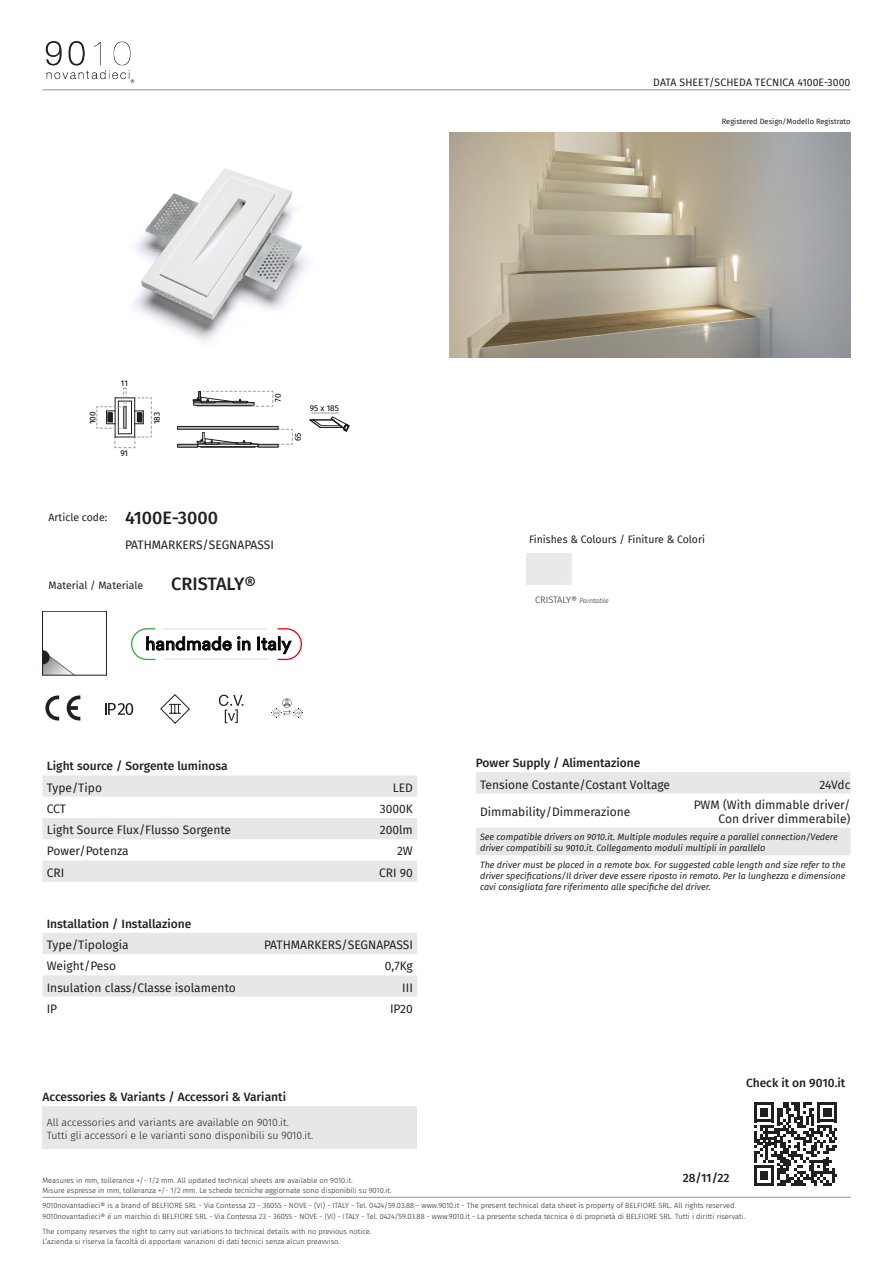
<style>
.page{position:relative;width:893px;height:1263px;background:#fff}
.page>*{position:absolute;margin:0;border:0;box-sizing:border-box;transform-origin:0 0}
.t1{font:18.3px "Circular XX";color:#000}
.titolo_per_salvatagg{font:500 18px "Fira Sans";color:#231f20}
.t2{font:12px/14.4px "Fira Sans";color:#231f20;text-align:right}
.t3{font:500 12px "Fira Sans";color:#231f20}
.t4{font:300 10.5px "Fira Sans";color:#231f20}
.t5{font:10.5px "Fira Sans";color:#231f20}
.t6{font:300 9.3px "Fira Sans";color:#231f20}
.t7{font:italic 9px/10.8px "Fira Sans";color:#231f20}
.t8{font:8.25px "Fira Sans";color:#000}
.t9{font:300 7.5px/10.5px "Fira Sans";color:#231f20}
.t10{font:7.5px "Fira Sans";color:#231f20}
.s1{font-style:italic;font-size:6.9px}
</style>
<div class="page">
<hr style="left:43px;top:1197px;width:807px;height:1px;background:#231f20">
<hr style="left:43px;top:90px;width:807px;height:1px;background:#231f20">
<img style="left:43px;top:41px;width:95px;height:49px">
<svg style="left:66px;top:695px;width:14px;height:26px"></svg>
<svg style="left:45px;top:695px;width:14px;height:26px"></svg>
<div style="left:43px;top:1106px;width:374px;height:43px;background:#e6e7e9"></div>
<img style="left:133px;top:168px;width:174px;height:174px">
<svg style="left:309px;top:413px;width:41px;height:19px"></svg>
<svg style="left:278px;top:429px;width:15px;height:16px"></svg>
<svg style="left:193px;top:391px;width:81px;height:16px"></svg>
<div style="left:258px;top:444px;width:20px;height:3px;border:1px solid #1d1d1b"></div>
<div style="left:177px;top:444px;width:21px;height:3px;border:1px solid #1d1d1b"></div>
<div style="left:177px;top:426px;width:101px;height:3px;border:1px solid #1d1d1b"></div>
<svg style="left:197px;top:433px;width:62px;height:15px"></svg>
<svg style="left:97px;top:388px;width:55px;height:60px"></svg>
<img style="left:450px;top:132px;width:400px;height:226px">
<svg style="left:105px;top:703px;width:28px;height:12px"></svg>
<svg style="left:160px;top:694px;width:30px;height:30px"></svg>
<svg style="left:219px;top:695px;width:24px;height:28px"></svg>
<svg style="left:271px;top:698px;width:32px;height:20px"></svg>
<svg style="left:754px;top:1102px;width:83px;height:83px"></svg>
<svg style="left:45px;top:650px;width:27px;height:23px"></svg>
<div style="left:43px;top:611px;width:63px;height:64px;border:1px solid #231f20"></div>
<svg style="left:43px;top:775px;width:374px;height:107px"></svg>
<svg style="left:43px;top:933px;width:374px;height:63px"></svg>
<svg style="left:238px;top:636px;width:12px;height:14px"></svg>
<hr style="left:163px;top:628px;width:104px;height:1px;background:#ededed">
<hr style="left:165px;top:659px;width:104px;height:1px;background:#ededed">
<svg style="left:131px;top:628px;width:100px;height:32px"></svg>
<svg style="left:258px;top:628px;width:44px;height:32px"></svg>
<svg style="left:476px;top:772px;width:374px;height:83px"></svg>
<p class="t5" style="left:653px;top:75px;width:199px">DATA SHEET/SCHEDA TECNICA 4100E-3000</p>
<p class="t10" style="left:722px;top:116px;width:130px">Registered Design/Modello Registrato</p>
<p class="t8" style="left:121px;top:377px;width:9px">11</p>
<p class="t8" style="left:86px;top:424px;width:14px;rotate:-90deg">100</p>
<p class="t8" style="left:151px;top:424px;width:14px;rotate:-90deg">183</p>
<p class="t8" style="left:120px;top:447px;width:9px">91</p>
<p class="t8" style="left:272px;top:402px;width:10px;rotate:-90deg">70</p>
<p class="t8" style="left:292px;top:441px;width:10px;rotate:-90deg">65</p>
<p class="t8" style="left:310px;top:402px;width:31px">95 x 185</p>
<p class="t5" style="left:49px;top:509px;width:60px">Article code:</p>
<p class="titolo_per_salvatagg" style="left:125px;top:503px;width:94px">4100E-3000</p>
<p class="t2" style="left:125px;top:537px;width:150px">PATHMARKERS/SEGNAPASSI</p>
<p class="t5" style="left:529px;top:532px;width:178px">Finishes &amp; Colours / Finiture &amp; Colori</p>
<p class="t5" style="left:49px;top:577px;width:96px">Material / Materiale</p>
<p class="titolo_per_salvatagg" style="left:171px;top:569px;width:86px">CRISTALY®</p>
<p class="t1" style="left:145px;top:631px;width:148px">handmade in Italy</p>
<p class="t6" style="left:535px;top:593px;width:75px">CRISTALY® <span class="s1">Paintable</span></p>
<p class="t3" style="left:47px;top:757px;width:182px">Light source / Sorgente luminosa</p>
<p class="t2" style="left:47px;top:780px;width:57px">Type/Tipo</p>
<p class="t2" style="left:393px;top:780px;width:22px">LED</p>
<p class="t2" style="left:47px;top:801px;width:21px">CCT</p>
<p class="t2" style="left:380px;top:801px;width:35px">3000K</p>
<p class="t2" style="left:47px;top:822px;width:186px">Light Source Flux/Flusso Sorgente</p>
<p class="t2" style="left:380px;top:822px;width:35px">200lm</p>
<p class="t2" style="left:47px;top:844px;width:83px">Power/Potenza</p>
<p class="t2" style="left:397px;top:844px;width:17px">2W</p>
<p class="t2" style="left:47px;top:865px;width:19px">CRI</p>
<p class="t2" style="left:379px;top:865px;width:35px">CRI 90</p>
<p class="t3" style="left:47px;top:914px;width:146px">Installation / Installazione</p>
<p class="t2" style="left:47px;top:937px;width:83px">Type/Tipologia</p>
<p class="t2" style="left:264px;top:937px;width:150px">PATHMARKERS/SEGNAPASSI</p>
<p class="t2" style="left:47px;top:958px;width:71px">Weight/Peso</p>
<p class="t2" style="left:385px;top:958px;width:30px">0,7Kg</p>
<p class="t2" style="left:47px;top:980px;width:191px">Insulation class/Classe isolamento</p>
<p class="t2" style="left:402px;top:980px;width:12px">III</p>
<p class="t2" style="left:47px;top:1001px;width:12px">IP</p>
<p class="t2" style="left:390px;top:1001px;width:24px">IP20</p>
<p class="t3" style="left:43px;top:1087px;width:245px">Accessories &amp; Variants / Accessori &amp; Varianti</p>
<p class="t4" style="left:47px;top:1115px;width:244px">All accessories and variants are available on 9010.it.</p>
<p class="t4" style="left:47px;top:1128px;width:268px">Tutti gli accessori e le varianti sono disponibili su 9010.it.</p>
<p class="t3" style="left:476px;top:753px;width:166px">Power Supply / Alimentazione</p>
<p class="t2" style="left:480px;top:777px;width:192px">Tensione Costante/Costant Voltage</p>
<p class="t2" style="left:819px;top:777px;width:33px">24Vdc</p>
<p class="t2" style="left:480px;top:804px;width:152px">Dimmability/Dimmerazione</p>
<p class="t2" style="left:694px;top:797px;width:158px">PWM (With dimmable driver/<br>Con driver dimmerabile)</p>
<p class="t7" style="left:480px;top:831px;width:359px">See compatible drivers on 9010.it. Multiple modules require a parallel connection/Vedere driver compatibili su 9010.it. Collegamento moduli multipli in parallelo</p>
<p class="t7" style="left:480px;top:859px;width:367px;text-align:justify">The driver must be placed in a remote box. For suggested cable length and size refer to the driver specifications/Il driver deve essere riposto in remoto. Per la lunghezza e dimensione cavi consigliata fare riferimento alle specifiche del driver.</p>
<p class="t3" style="left:746px;top:1073px;width:101px">Check it on 9010.it</p>
<p class="t3" style="left:683px;top:1168px;width:48px">28/11/22</p>
<p class="t9" style="left:43px;top:1175px;width:350px">Measures in mm, tollerance +/- 1/2 mm. All updated technical sheets are available on 9010.it.<br>Misure espresse in mm, tolleranza +/- 1/2 mm. Le schede tecniche aggiornate sono disponibili su 9010.it.</p>
<p class="t9" style="left:43px;top:1226px;width:330px">The company reserves the right to carry out variations to technical details with no previous notice.<br>L’azienda si riserva la facoltà di apportare variazioni di dati tecnici senza alcun preavviso.</p>
<p class="t9" style="left:43px;top:1200px;width:704px">9010novantadieci® is a brand of BELFIORE SRL - Via Contessa 23 - 36055 - NOVE - (VI) - ITALY - Tel. 0424/59.03.88 - www.9010.it - The present technical data sheet is property of BELFIORE SRL. All rights reserved.<br>9010novantadieci® è un marchio di BELFIORE SRL - Via Contessa 23 - 36055 - NOVE - (VI) - ITALY - Tel. 0424/59.03.88 - www.9010.it - La presente scheda tecnica è di proprietà di BELFIORE SRL. Tutti i diritti riservati.</p>
</div>
